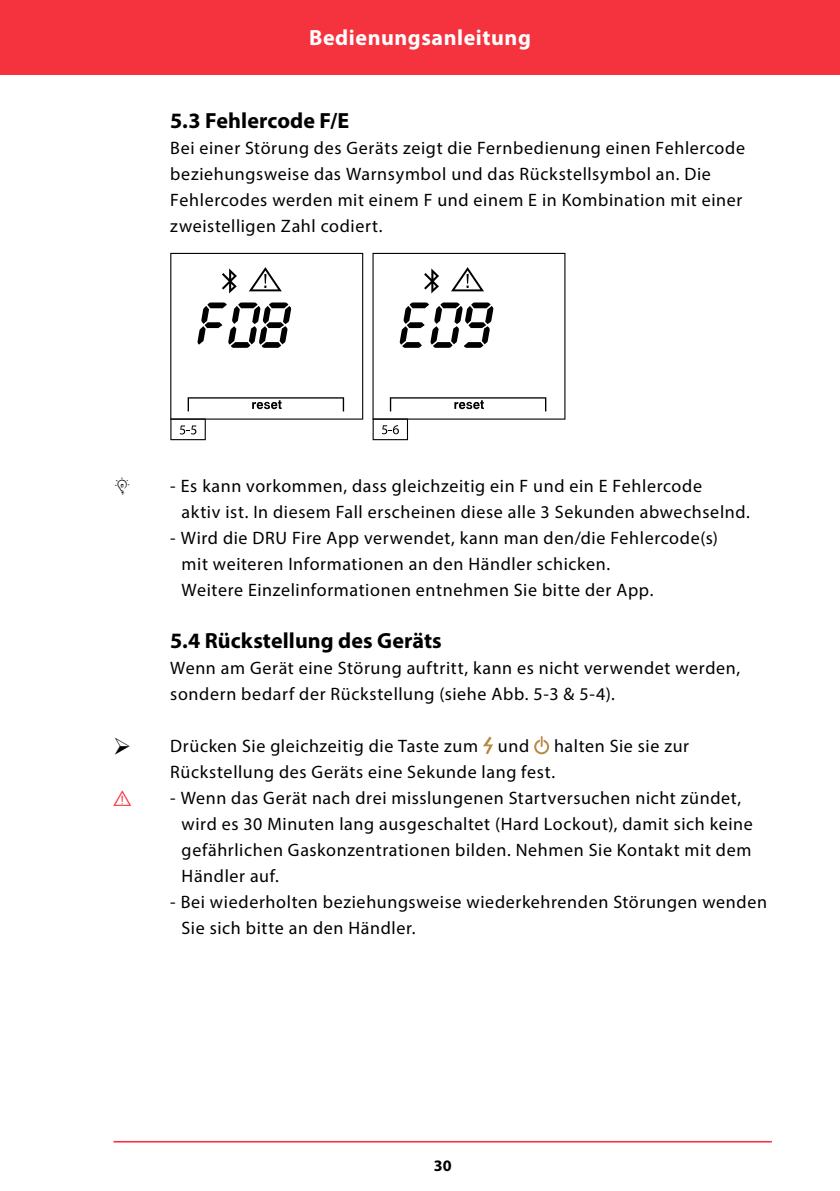
<style>
.page{position:relative;width:840px;height:1191px;background:#fff}
.page>*{position:absolute;margin:0;border:0;box-sizing:border-box;transform-origin:0 0}
.Paragraaf{font:700 22px "Myriad Pro";color:#000}
.t1{font:700 22px "Myriad Pro";letter-spacing:.025em;color:#fff}
.Platte_tekst_-_Icoon___Bullits{font:18px/26px "Myriad Pro";letter-spacing:.035em;color:#000}
.Platte_tekst{font:18px/26px "Myriad Pro";letter-spacing:.035em;color:#000}
.Platte_tekst_-_Icoon{font:18px/26px "Myriad Pro";letter-spacing:.035em;color:#000}
.t2{font:700 16px "Myriad Pro";color:#000}
.s1{color:#f5333f}
</style>
<div class="page">
<div style="left:0;top:0;width:839px;height:75px;background:#f5333f"></div>
<hr style="left:113px;top:1141px;width:658px;height:1px;background:#f5333f">
<svg style="left:170px;top:253px;width:193px;height:187px"></svg>
<svg style="left:372px;top:253px;width:193px;height:187px"></svg>
<svg style="left:483px;top:736px;width:10px;height:18px"></svg>
<svg style="left:534px;top:736px;width:15px;height:18px"></svg>
<p class="t1" style="left:309px;top:23px;width:223px">Bedienungsanleitung</p>
<p class="Paragraaf" style="left:170px;top:106px;width:180px">5.3 Fehlercode F/E</p>
<p class="Platte_tekst" style="left:170px;top:135px;width:576px">Bei einer Störung des Geräts zeigt die Fernbedienung einen Fehlercode beziehungsweise das Warnsymbol und das Rückstellsymbol an. Die Fehlercodes werden mit einem F und einem E in Kombination mit einer zweistelligen Zahl codiert.</p>
<p class="Platte_tekst_-_Icoon___Bullits" style="left:181px;top:473px;width:569px;text-indent:-11px">- Es kann vorkommen, dass gleichzeitig ein F und ein E Fehlercode<br>aktiv ist. In diesem Fall erscheinen diese alle 3 Sekunden abwechselnd.</p>
<p class="Platte_tekst_-_Icoon___Bullits" style="left:181px;top:525px;width:537px;text-indent:-11px">- Wird die DRU Fire App verwendet, kann man den/die Fehlercode(s) mit weiteren Informationen an den Händler schicken.<br>Weitere Einzelinformationen entnehmen Sie bitte der App.</p>
<p class="Paragraaf" style="left:170px;top:626px;width:273px">5.4 Rückstellung des Geräts</p>
<p class="Platte_tekst" style="left:170px;top:655px;width:571px">Wenn am Gerät eine Störung auftritt, kann es nicht verwendet werden, sondern bedarf der Rückstellung (siehe Abb. 5-3 &amp; 5-4).</p>
<p class="Platte_tekst_-_Icoon" style="left:170px;top:733px;width:360px">Drücken Sie gleichzeitig die Taste zum und</p>
<p class="Platte_tekst_-_Icoon" style="left:170px;top:733px;width:520px;text-indent:383px">halten Sie sie zur<br>Rückstellung des Geräts eine Sekunde lang fest.</p>
<p class="Platte_tekst_-_Icoon___Bullits" style="left:181px;top:785px;width:572px;text-indent:-68px"><span class="s1">✓</span> - Wenn das Gerät nach drei misslungenen Startversuchen nicht zündet, wird es 30 Minuten lang ausgeschaltet (Hard Lockout), damit sich keine gefährlichen Gaskonzentrationen bilden. Nehmen Sie Kontakt mit dem Händler auf.</p>
<p class="Platte_tekst_-_Icoon___Bullits" style="left:181px;top:889px;width:586px;text-indent:-11px">- Bei wiederholten beziehungsweise wiederkehrenden Störungen wenden<br>Sie sich bitte an den Händler.</p>
<p class="t2" style="left:433px;top:1155px;width:19px">30</p>
</div>
